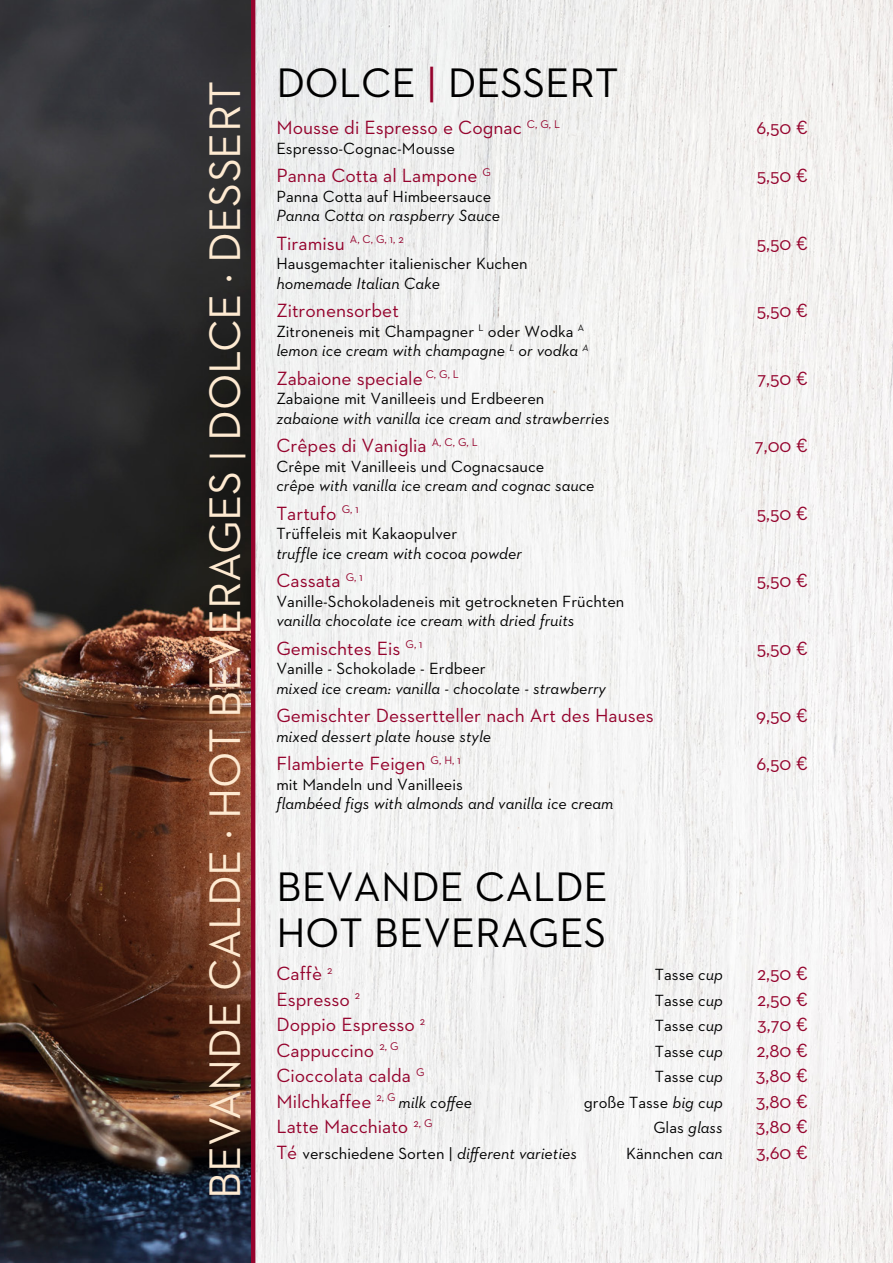
<style>
.page{position:relative;width:893px;height:1263px;background:#fff}
.page>*{position:absolute;margin:0;border:0;box-sizing:border-box;transform-origin:0 0}
.t1{font:45px "Neutraface 2 Text";color:#feead1}
.t2{font:42px/46.5px "Neutraface 2 Text";color:#000}
.t3{font:19.5px "Neutraface 2 Text";color:#95032d}
.t4{font:16.5px/19.5px "Neutraface 2 Text";color:#000}
.t5{font:italic 16.5px "Neutraface 2 Text";color:#000}
.t6{font:11.4px "Neutraface 2 Text";color:#95032d}
.s1{font-size:42px}
.s2{color:#95032d}
.s3{font-size:19.5px}
.s4{font-style:italic}
.s5{font-style:italic;font-size:16.5px;color:#000}
.s6{font-style:normal}
.s7{font-size:19.5px;color:#95032d}
</style>
<div class="page">
<img style="left:255px;top:0;width:638px;height:1263px">
<hr style="left:251px;top:0;width:4px;height:1263px;background:#95032d">
<img style="left:0;top:0;width:251px;height:1263px">
<h1 class="t1" style="left:197px;top:1199px;width:1119px;rotate:-90deg">BEVANDE CALDE · HOT BEVERAGES <span class="s1">|</span> DOLCE · DESSERT</h1>
<h2 class="t2" style="left:276px;top:58px;width:344px">DOLCE <span class="s2">|</span> DESSERT</h2>
<p class="t3" style="left:276px;top:115px;width:285px">Mousse di Espresso e Cognac <sup>C,</sup> <sup>G,</sup> <sup>L</sup></p>
<p class="t3" style="left:756px;top:115px;width:53px">6,50 €</p>
<p class="t4" style="left:276px;top:138px;width:180px">Espresso-Cognac-Mousse</p>
<p class="t3" style="left:276px;top:163px;width:216px">Panna Cotta al Lampone <sup>G</sup></p>
<p class="t3" style="left:757px;top:163px;width:53px">5,50 €</p>
<p class="t4" style="left:276px;top:186px;width:217px">Panna Cotta auf Himbeersauce</p>
<p class="t5" style="left:276px;top:205px;width:225px">Panna Cotta on raspberry Sauce</p>
<p class="t6" style="left:276px;top:232px;width:129px"><span class="s3">Tiramisu</span> A, C, G, 1, 2</p>
<p class="t3" style="left:757px;top:231px;width:53px">5,50 €</p>
<p class="t4" style="left:276px;top:253px;width:253px">Hausgemachter italienischer Kuchen</p>
<p class="t5" style="left:276px;top:273px;width:165px">homemade Italian Cake</p>
<p class="t3" style="left:276px;top:298px;width:124px">Zitronensorbet</p>
<p class="t3" style="left:757px;top:298px;width:53px">5,50 €</p>
<p class="t4" style="left:276px;top:321px;width:314px">Zitroneneis mit Champagner <sup>L</sup> oder Wodka <sup>A </sup><span class="s4">lemon ice cream with champagne</span> <sup>L</sup> <span class="s4">or vodka</span> <sup>A</sup></p>
<p class="t3" style="left:276px;top:366px;width:184px">Zabaione speciale <sup>C,</sup> <sup>G,</sup> <sup>L</sup></p>
<p class="t3" style="left:757px;top:366px;width:52px">7,50 €</p>
<p class="t4" style="left:276px;top:388px;width:270px">Zabaione mit Vanilleeis und Erdbeeren</p>
<p class="t5" style="left:276px;top:408px;width:335px">zabaione with vanilla ice cream and strawberries</p>
<p class="t3" style="left:276px;top:433px;width:203px">Crêpes di Vaniglia <sup>A,</sup> <sup>C,</sup> <sup>G,</sup> <sup>L</sup></p>
<p class="t3" style="left:755px;top:433px;width:54px">7,00 €</p>
<p class="t4" style="left:276px;top:456px;width:269px">Crêpe mit Vanilleeis und Cognacsauce</p>
<p class="t5" style="left:276px;top:475px;width:320px">crêpe with vanilla ice cream and cognac sauce</p>
<p class="t3" style="left:276px;top:501px;width:84px">Tartufo <sup>G,</sup> <sup>1</sup></p>
<p class="t3" style="left:757px;top:501px;width:53px">5,50 €</p>
<p class="t4" style="left:276px;top:523px;width:182px">Trüffeleis mit Kakaopulver</p>
<p class="t5" style="left:276px;top:543px;width:247px">truffle ice cream with cocoa powder</p>
<p class="t3" style="left:276px;top:568px;width:88px">Cassata <sup>G,</sup> <sup>1</sup></p>
<p class="t3" style="left:757px;top:568px;width:53px">5,50 €</p>
<p class="t4" style="left:276px;top:591px;width:350px">Vanille-Schokoladeneis mit getrockneten Früchten</p>
<p class="t5" style="left:276px;top:610px;width:299px">vanilla chocolate ice cream with dried fruits</p>
<p class="t3" style="left:276px;top:636px;width:148px">Gemischtes Eis <sup>G,</sup> <sup>1</sup></p>
<p class="t3" style="left:757px;top:636px;width:53px">5,50 €</p>
<p class="t4" style="left:276px;top:658px;width:211px">Vanille - Schokolade - Erdbeer</p>
<p class="t5" style="left:276px;top:678px;width:331px">mixed ice cream: vanilla - chocolate - strawberry</p>
<p class="t3" style="left:276px;top:703px;width:379px">Gemischter Dessertteller nach Art des Hauses</p>
<p class="t3" style="left:756px;top:703px;width:53px">9,50 €</p>
<p class="t5" style="left:276px;top:726px;width:216px">mixed dessert plate house style</p>
<p class="t3" style="left:276px;top:751px;width:186px">Flambierte Feigen <sup>G,</sup> <sup>H,</sup> <sup>1</sup></p>
<p class="t3" style="left:756px;top:751px;width:53px">6,50 €</p>
<p class="t4" style="left:276px;top:774px;width:188px">mit Mandeln und Vanilleeis</p>
<p class="t5" style="left:276px;top:793px;width:339px">flambéed figs with almonds and vanilla ice cream</p>
<h2 class="t2" style="left:276px;top:862px;width:333px">BEVANDE CALDE<br>HOT BEVERAGES</h2>
<p class="t3" style="left:276px;top:961px;width:58px">Caffè <sup>2</sup></p>
<p class="t4" style="left:655px;top:964px;width:69px">Tasse <span class="s4">cup</span></p>
<p class="t3" style="left:757px;top:961px;width:52px">2,50 €</p>
<p class="t3" style="left:276px;top:987px;width:85px">Espresso <sup>2</sup></p>
<p class="t4" style="left:655px;top:990px;width:69px">Tasse <span class="s4">cup</span></p>
<p class="t3" style="left:757px;top:987px;width:52px">2,50 €</p>
<p class="t3" style="left:276px;top:1012px;width:150px">Doppio Espresso <sup>2</sup></p>
<p class="t4" style="left:655px;top:1015px;width:69px">Tasse <span class="s4">cup</span></p>
<p class="t3" style="left:757px;top:1012px;width:52px">3,70 €</p>
<p class="t3" style="left:276px;top:1038px;width:124px">Cappuccino <sup>2,</sup> <sup>G</sup></p>
<p class="t4" style="left:655px;top:1041px;width:69px">Tasse <span class="s4">cup</span></p>
<p class="t3" style="left:756px;top:1038px;width:53px">2,80 €</p>
<p class="t3" style="left:276px;top:1063px;width:150px">Cioccolata calda <sup>G</sup></p>
<p class="t4" style="left:655px;top:1066px;width:69px">Tasse <span class="s4">cup</span></p>
<p class="t3" style="left:756px;top:1063px;width:54px">3,80 €</p>
<p class="t3" style="left:276px;top:1089px;width:197px">Milchkaffee <sup>2,</sup> <sup>G</sup> <span class="s5">milk coffee</span></p>
<p class="t4" style="left:584px;top:1092px;width:141px">große Tasse <span class="s4">big cup</span></p>
<p class="t3" style="left:756px;top:1089px;width:54px">3,80 €</p>
<p class="t3" style="left:276px;top:1114px;width:158px">Latte Macchiato <sup>2,</sup> <sup>G</sup></p>
<p class="t5" style="left:653px;top:1117px;width:71px"><span class="s6">Glas</span> glass</p>
<p class="t3" style="left:756px;top:1114px;width:54px">3,80 €</p>
<p class="t4" style="left:276px;top:1143px;width:302px"><span class="s7">Té</span> verschiedene Sorten | <span class="s4">different varieties</span></p>
<p class="t4" style="left:626px;top:1143px;width:98px">Kännchen <span class="s4">can</span></p>
<p class="t3" style="left:756px;top:1140px;width:53px">3,60 €</p>
</div>
